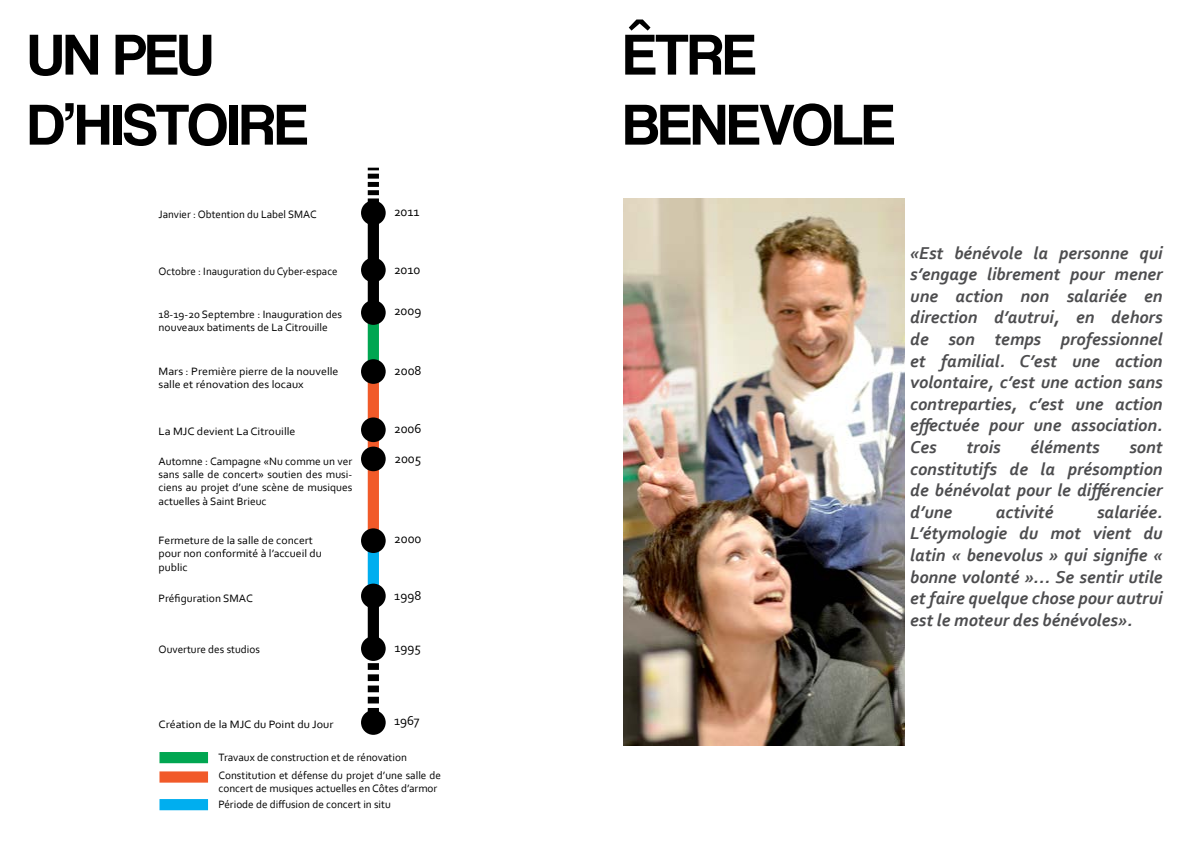
<style>
.page{position:relative;width:1191px;height:842px;background:#fff}
.page>*{position:absolute;margin:0;border:0;box-sizing:border-box;transform-origin:0 0}
.t1{font:60px/70px "Coolvetica Rg";letter-spacing:.01em;color:#000}
.t2{font:italic 700 18px/21.6px "Corbel";color:#4d4d4f;text-align:justify}
.t3{font:13.4px "Corbel";color:#000}
.t4{font:11.2px/13.4px "Corbel";color:#000}
.t5{font:11.2px/13.4px "Corbel";color:#000;scale:1.07 1}
.t6{font:11.2px/13.4px "Corbel";color:#000;scale:1.05 1}
.t7{font:11.2px "Corbel";color:#000;scale:1.08 1}
</style>
<div class="page">
<div style="left:368px;top:588px;width:11px;height:64px;background:#000"></div>
<svg style="left:368px;top:660px;width:11px;height:51px"></svg>
<div style="left:361px;top:636px;width:25px;height:25px;background:#000;border-radius:50%"></div>
<div style="left:361px;top:710px;width:25px;height:25px;background:#000;border-radius:50%"></div>
<div style="left:368px;top:370px;width:11px;height:171px;background:#f15a29"></div>
<div style="left:368px;top:541px;width:11px;height:48px;background:#00aeef"></div>
<div style="left:368px;top:323px;width:11px;height:47px;background:#00a651"></div>
<div style="left:159px;top:752px;width:49px;height:11px;background:#00a651"></div>
<div style="left:159px;top:771px;width:49px;height:12px;background:#f15a29"></div>
<div style="left:159px;top:799px;width:49px;height:11px;background:#00aeef"></div>
<div style="left:368px;top:204px;width:11px;height:119px;background:#000"></div>
<div style="left:361px;top:584px;width:25px;height:24px;background:#000;border-radius:50%"></div>
<div style="left:361px;top:528px;width:25px;height:25px;background:#000;border-radius:50%"></div>
<div style="left:361px;top:447px;width:25px;height:24px;background:#000;border-radius:50%"></div>
<div style="left:361px;top:417px;width:25px;height:25px;background:#000;border-radius:50%"></div>
<div style="left:361px;top:359px;width:25px;height:25px;background:#000;border-radius:50%"></div>
<div style="left:361px;top:300px;width:25px;height:25px;background:#000;border-radius:50%"></div>
<div style="left:361px;top:258px;width:25px;height:24px;background:#000;border-radius:50%"></div>
<div style="left:361px;top:201px;width:25px;height:24px;background:#000;border-radius:50%"></div>
<svg style="left:368px;top:168px;width:11px;height:34px"></svg>
<img style="left:624px;top:198px;width:280px;height:547px">
<h1 class="t1" style="left:28px;top:19px;width:280px">UN PEU<br>D’HISTOIRE</h1>
<p class="t4" style="left:159px;top:207px;width:160px">Janvier : Obtention du Label SMAC</p>
<p class="t3" style="left:394px;top:203px;width:27px">2011</p>
<p class="t4" style="left:159px;top:264px;width:180px">Octobre : Inauguration du Cyber-espace</p>
<p class="t3" style="left:394px;top:262px;width:28px">2010</p>
<p class="t4" style="left:159px;top:307px;width:185px">18-19-20 Septembre : Inauguration des nouveaux batiments de La Citrouille</p>
<p class="t3" style="left:394px;top:303px;width:29px">2009</p>
<p class="t5" style="left:159px;top:364px;width:170px">Mars : Première pierre de la nouvelle salle et rénovation des locaux</p>
<p class="t5" style="left:159px;top:425px;width:129px">La MJC devient La Citrouille</p>
<p class="t3" style="left:394px;top:362px;width:29px">2008</p>
<p class="t3" style="left:394px;top:420px;width:29px">2006</p>
<p class="t4" style="left:159px;top:454px;width:195px;text-align:justify">Automne : Campagne «Nu comme un ver sans salle de concert» soutien des musi&shy;ciens au projet d’une scène de musiques actuelles à Saint Brieuc</p>
<p class="t6" style="left:159px;top:533px;width:157px">Fermeture de la salle de concert pour non conformité à l’accueil du public</p>
<p class="t4" style="left:159px;top:592px;width:96px">Préfiguration SMAC</p>
<p class="t3" style="left:394px;top:450px;width:28px">2005</p>
<p class="t3" style="left:394px;top:530px;width:29px">2000</p>
<p class="t3" style="left:394px;top:587px;width:29px">1998</p>
<p class="t4" style="left:159px;top:643px;width:103px">Ouverture des studios</p>
<p class="t3" style="left:394px;top:639px;width:28px">1995</p>
<p class="t7" style="left:159px;top:717px;width:163px">Création de la MJC du Point du Jour</p>
<p class="t3" style="left:394px;top:712px;width:27px">1967</p>
<p class="t4" style="left:218px;top:751px;width:190px">Travaux de construction et de rénovation</p>
<p class="t4" style="left:218px;top:768px;width:224px">Constitution et défense du projet d’une salle de concert de musiques actuelles en Côtes d’armor</p>
<p class="t4" style="left:218px;top:798px;width:174px">Période de diffusion de concert in situ</p>
<h1 class="t1" style="left:624px;top:19px;width:272px">ÊTRE<br>BENEVOLE</h1>
<p class="t2" style="left:910px;top:241px;width:254px">«Est bénévole la personne qui s’engage librement pour mener une action non salariée en direction d’autrui, en dehors de son temps professionnel et familial. C’est une action volontaire, c’est une action sans contreparties, c’est une action effectuée pour une association.<br>Ces</p>
<p class="t2" style="left:966px;top:436px;width:36px">trois</p>
<p class="t2" style="left:1030px;top:436px;width:71px">éléments</p>
<p class="t2" style="left:910px;top:436px;width:254px;text-indent:219px">sont constitutifs de la présomption de bénévolat pour le différencier d’une</p>
<p class="t2" style="left:910px;top:501px;width:254px;text-indent:187px">salariée.<br>L’étymologie du mot vient du latin « benevolus » qui signifie « bonne volonté »… Se sentir utile et faire quelque chose pour autrui est le moteur des bénévoles».</p>
<p class="t2" style="left:996px;top:501px;width:59px">activité</p>
</div>
